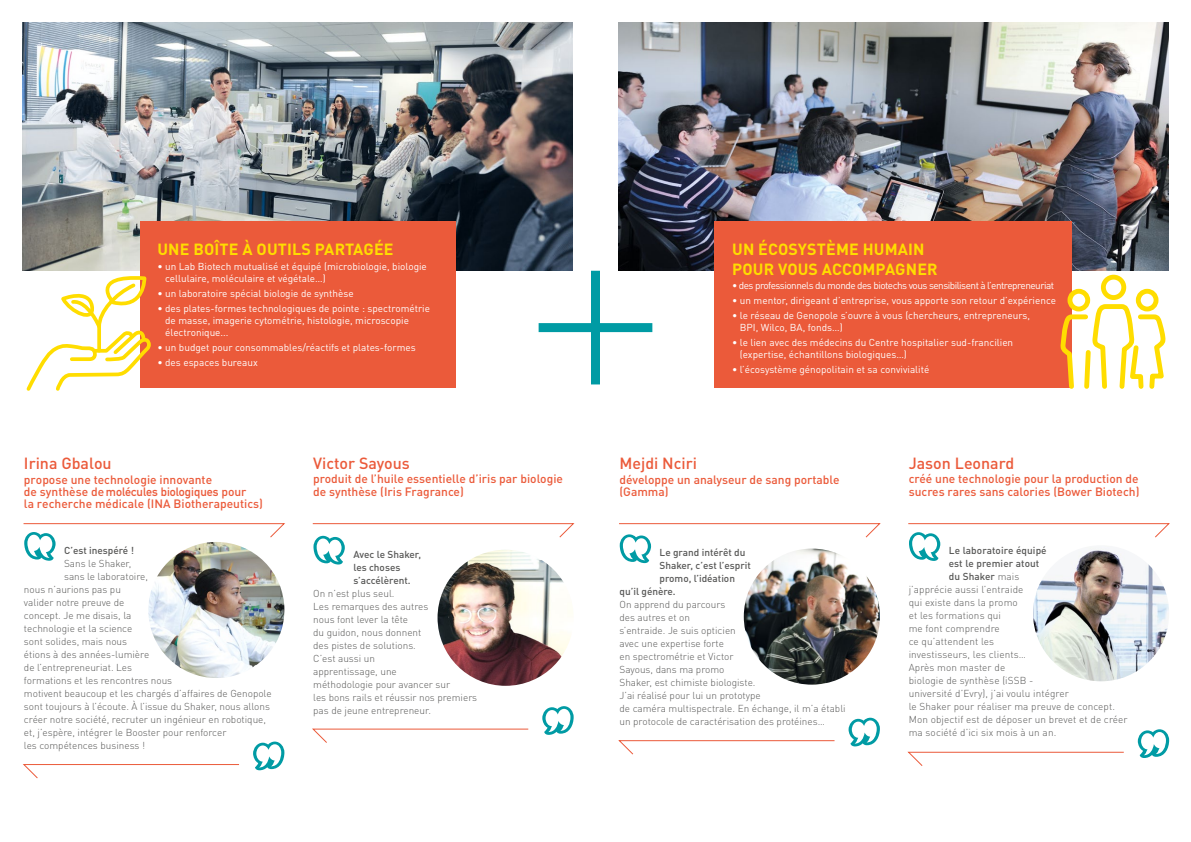
<style>
.page{position:relative;width:1191px;height:842px;background:#fff}
.page>*{position:absolute;margin:0;border:0;box-sizing:border-box;transform-origin:0 0}
.t1{font:700 16px/19.2px "DIN Pro";letter-spacing:.01em;color:#fd0}
.t2{font:500 16px "DIN Pro";color:#eb5a3a}
.t3{font:500 12px/12px "DIN Pro";color:#eb5a3a}
.t4{font:700 12px "DIN Alternate";color:#eb5a3a}
.t5{font:300 10px/13px "DIN Pro";color:#575756}
.t6{font:10px/12px "DIN Pro";color:#fff}
.t7{font:500 10px/13px "DIN Pro";color:#575756}
.t8{font:10px "DIN Pro";letter-spacing:-.05em;color:#fff}
.s1{font-family:"DIN Pro";font-weight:500}
.s2{font-weight:300}
</style>
<div class="page">
<img style="left:23px;top:23px;width:550px;height:248px">
<img style="left:618px;top:23px;width:550px;height:248px">
<div style="left:714px;top:221px;width:357px;height:167px;background:#eb5a3a"></div>
<div style="left:140px;top:221px;width:315px;height:167px;background:#eb5a3a"></div>
<div style="left:1101px;top:275px;width:25px;height:25px;border:5px solid #fd0;border-radius:50%"></div>
<div style="left:1135px;top:289px;width:23px;height:22px;border:5px solid #fd0;border-radius:50%"></div>
<div style="left:1067px;top:289px;width:23px;height:22px;border:5px solid #fd0;border-radius:50%"></div>
<svg style="left:1060px;top:302px;width:106px;height:87px"></svg>
<svg style="left:23px;top:523px;width:262px;height:38px"></svg>
<svg style="left:253px;top:741px;width:31px;height:29px"></svg>
<svg style="left:23px;top:764px;width:216px;height:15px"></svg>
<img style="left:148px;top:542px;width:136px;height:136px;border-radius:68px">
<svg style="left:312px;top:523px;width:263px;height:41px"></svg>
<svg style="left:542px;top:706px;width:31px;height:29px"></svg>
<svg style="left:312px;top:728px;width:217px;height:15px"></svg>
<img style="left:437px;top:550px;width:136px;height:136px;border-radius:68px">
<svg style="left:619px;top:523px;width:262px;height:40px"></svg>
<svg style="left:848px;top:718px;width:32px;height:28px"></svg>
<svg style="left:618px;top:740px;width:217px;height:15px"></svg>
<img style="left:744px;top:549px;width:136px;height:136px;border-radius:68px">
<svg style="left:908px;top:523px;width:262px;height:38px"></svg>
<svg style="left:1137px;top:729px;width:32px;height:29px"></svg>
<svg style="left:907px;top:751px;width:217px;height:15px"></svg>
<img style="left:1033px;top:545px;width:136px;height:136px;border-radius:68px">
<div style="left:591px;top:271px;width:9px;height:113px;background:#009ba4"></div>
<div style="left:538px;top:323px;width:114px;height:9px;background:#009ba4"></div>
<svg style="left:26px;top:276px;width:125px;height:115px"></svg>
<h1 class="t1" style="left:157px;top:238px;width:238px">UNE BOÎTE À OUTILS PARTAGÉE</h1>
<p class="t6" style="left:165px;top:260px;width:263px;text-indent:-8px">• un Lab Biotech mutualisé et équipé (microbiologie, biologie cellulaire, moléculaire et végétale…)</p>
<p class="t6" style="left:157px;top:286px;width:198px">• un laboratoire spécial biologie de synthèse</p>
<p class="t6" style="left:165px;top:301px;width:266px;text-indent:-8px">• des plates-formes technologiques de pointe : spectrométrie de masse, imagerie cytométrie, histologie, microscopie électronique...</p>
<p class="t6" style="left:157px;top:340px;width:260px">• un budget pour consommables/réactifs et plates-formes</p>
<p class="t6" style="left:157px;top:355px;width:102px">• des espaces bureaux</p>
<h1 class="t2" style="left:24px;top:450px;width:89px">Irina Gbalou</h1>
<p class="t3" style="left:24px;top:472px;width:190px">propose une technologie innovante</p>
<p class="t4" style="left:24px;top:482px;width:224px"><span class="s1">de synthèse de</span>molécules biologiques <span class="s1">pour</span></p>
<p class="t3" style="left:24px;top:496px;width:240px">la recherche médicale (INA Biotherapeutics)</p>
<p class="t7" style="left:64px;top:543px;width:71px">C’est inespéré !</p>
<p class="t5" style="left:64px;top:556px;width:69px">Sans le Shaker,</p>
<p class="t5" style="left:64px;top:569px;width:85px">sans le laboratoire,</p>
<p class="t5" style="left:24px;top:582px;width:98px">nous n’aurions pas pu</p>
<p class="t5" style="left:24px;top:595px;width:102px">valider notre preuve de</p>
<p class="t5" style="left:24px;top:608px;width:109px">concept. Je me disais, la</p>
<p class="t5" style="left:24px;top:621px;width:110px">technologie et la science</p>
<p class="t5" style="left:24px;top:634px;width:105px">sont solides, mais nous</p>
<p class="t5" style="left:24px;top:647px;width:127px">étions à des années-lumière</p>
<p class="t5" style="left:24px;top:660px;width:110px">de l’entrepreneuriat. Les</p>
<p class="t5" style="left:24px;top:673px;width:150px">formations et les rencontres nous</p>
<p class="t5" style="left:24px;top:686px;width:249px">motivent beaucoup et les chargés d’affaires de Genopole</p>
<p class="t5" style="left:24px;top:699px;width:248px">sont toujours à l’écoute. À l’issue du Shaker, nous allons</p>
<p class="t5" style="left:24px;top:712px;width:244px">créer notre société, recruter un ingénieur en robotique,</p>
<p class="t5" style="left:24px;top:725px;width:204px">et, j’espère, intégrer le Booster pour renforcer</p>
<p class="t5" style="left:24px;top:738px;width:123px">les compétences business !</p>
<h1 class="t2" style="left:313px;top:450px;width:98px">Victor Sayous</h1>
<p class="t3" style="left:313px;top:472px;width:251px">produit de l’huile essentielle d’iris par biologie de synthèse (Iris Fragrance)</p>
<p class="t7" style="left:353px;top:547px;width:69px">Avec le Shaker, les choses s’accélèrent.</p>
<p class="t5" style="left:313px;top:586px;width:165px">On n’est plus seul.<br>Les remarques des autres<br>nous font lever la tête<br>du guidon, nous donnent<br>des pistes de solutions.<br>C’est aussi un<br>apprentissage, une<br>méthodologie pour avancer sur<br>les bons rails et réussir nos premiers pas de jeune entrepreneur.</p>
<h1 class="t1" style="left:732px;top:238px;width:207px">UN ÉCOSYSTÈME HUMAIN<br>POUR VOUS ACCOMPAGNER</h1>
<p class="t8" style="left:732px;top:278px;width:324px">• des professionnels du monde des biotechs vous sensibilisent à l’entrepreneuriat</p>
<p class="t6" style="left:732px;top:294px;width:325px">• un mentor, dirigeant d’entreprise, vous apporte son retour d’expérience</p>
<p class="t6" style="left:740px;top:308px;width:292px;text-indent:-8px">• le réseau de Genopole s’ouvre à vous (chercheurs, entrepreneurs,<br>BPI, Wilco, BA, fonds…)</p>
<p class="t6" style="left:740px;top:335px;width:275px;text-indent:-8px">• le lien avec des médecins du Centre hospitalier sud-francilien (expertise, échantillons biologiques…)</p>
<p class="t6" style="left:732px;top:362px;width:199px">• l’écosystème génopolitain et sa convivialité</p>
<h1 class="t2" style="left:619px;top:451px;width:79px">Mejdi Nciri</h1>
<p class="t3" style="left:619px;top:472px;width:222px">développe un analyseur de sang portable (Gamma)</p>
<p class="t7" style="left:659px;top:545px;width:87px">Le grand intérêt du</p>
<p class="t7" style="left:659px;top:558px;width:93px">Shaker, c’est l’esprit</p>
<p class="t7" style="left:659px;top:571px;width:77px">promo, l’idéation</p>
<p class="t7" style="left:619px;top:584px;width:58px">qu’il génère.</p>
<p class="t5" style="left:619px;top:597px;width:228px">On apprend du parcours<br>des autres et on<br>s’entraide. Je suis opticien<br>avec une expertise forte<br>en spectrométrie et Victor<br>Sayous, dans ma promo<br>Shaker, est chimiste biologiste.<br>J’ai réalisé pour lui un prototype<br>de caméra multispectrale. En échange, il m’a établi un protocole de caractérisation des protéines…</p>
<h1 class="t2" style="left:908px;top:450px;width:107px">Jason Leonard</h1>
<p class="t3" style="left:908px;top:472px;width:232px">créé une technologie pour la production de sucres rares sans calories (Bower Biotech)</p>
<p class="t7" style="left:948px;top:543px;width:99px">Le laboratoire équipé</p>
<p class="t7" style="left:948px;top:556px;width:92px">est le premier atout</p>
<p class="t7" style="left:948px;top:569px;width:72px">du Shaker <span class="s2">mais</span></p>
<p class="t5" style="left:908px;top:582px;width:116px">j’apprécie aussi l’entraide</p>
<p class="t5" style="left:908px;top:595px;width:111px">qui existe dans la promo</p>
<p class="t5" style="left:908px;top:608px;width:94px">et les formations qui</p>
<p class="t5" style="left:908px;top:621px;width:93px">me font comprendre</p>
<p class="t5" style="left:908px;top:634px;width:87px">ce qu’attendent les</p>
<p class="t5" style="left:908px;top:647px;width:119px">investisseurs, les clients…</p>
<p class="t5" style="left:908px;top:660px;width:98px">Après mon master de</p>
<p class="t5" style="left:908px;top:673px;width:126px">biologie de synthèse (iSSB -</p>
<p class="t5" style="left:908px;top:686px;width:162px">université d’Evry), j’ai voulu intégrer</p>
<p class="t5" style="left:908px;top:699px;width:208px">le Shaker pour réaliser ma preuve de concept.</p>
<p class="t5" style="left:908px;top:712px;width:220px">Mon objectif est de déposer un brevet et de créer</p>
<p class="t5" style="left:908px;top:725px;width:149px">ma société d’ici six mois à un an.</p>
</div>
